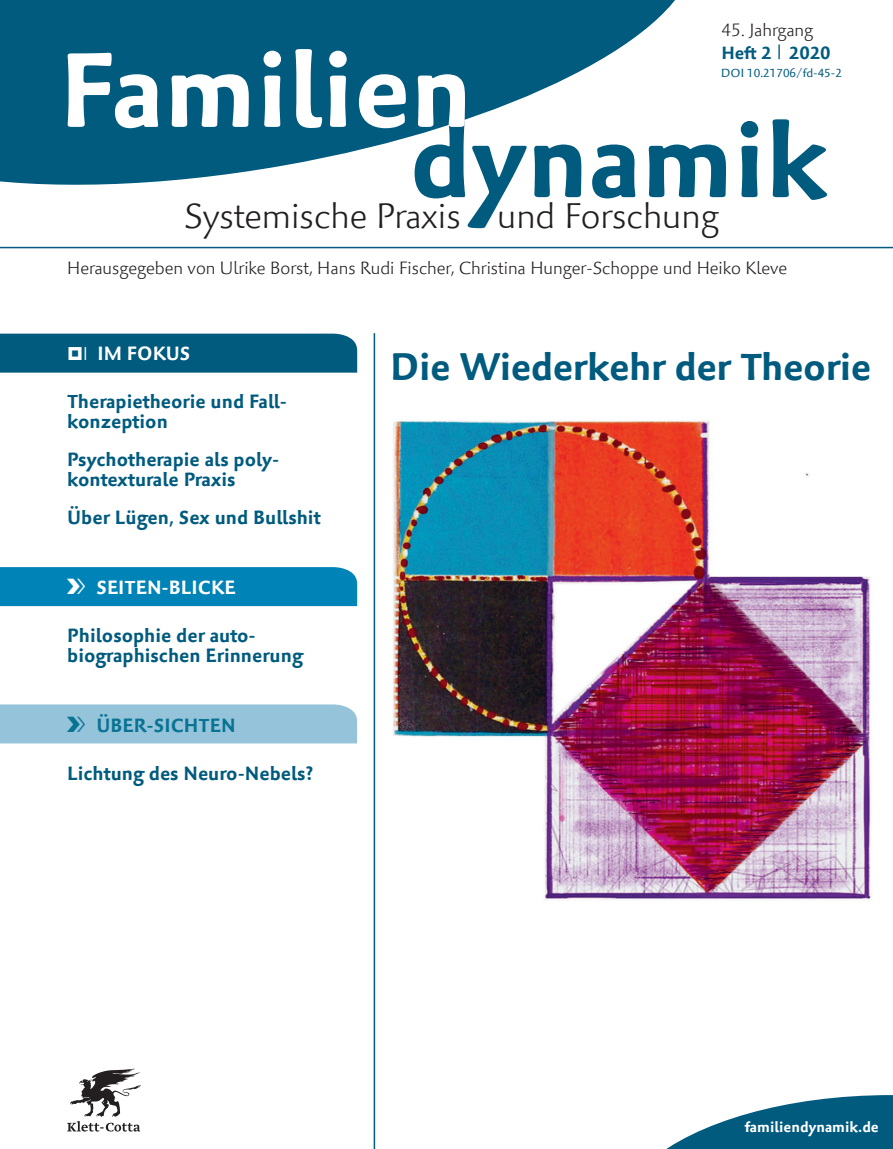
<style>
.page{position:relative;width:893px;height:1149px;background:#fff}
.page>*{position:absolute;margin:0;border:0;box-sizing:border-box;transform-origin:0 0}
.t1{font:700 108px "Palatino Sans Com";color:#fff}
.t2{font:700 108px "Palatino Sans Com";color:#005b7f}
.t3{font:700 39px "Palatino Sans Com";letter-spacing:-.01em;color:#005b7f}
.t4{font:300 36px "Palatino Sans Com";color:#231f20}
.t5{font:700 19.5px/20.2px "Palatino Sans Com";color:#005b7f}
.t6{font:700 19.5px "Palatino Sans Com";color:#fff}
.t7{font:700 19.5px "Palatino Sans Com";color:#087393}
.t8{font:300 18px "Palatino Sans Com";color:#231f20}
.t9{font:700 18px "Palatino Sans Com";color:#005b7f}
.t10{font:700 15px "Palatino Sans Com";color:#fff}
.t11{font:12px "Palatino Sans Com";color:#005b7f}
.s1{font-size:15.9px}
.s2{font-size:22.5px}
</style>
<div class="page">
<div style="left:0;top:704px;width:357px;height:39px;background:#94c3da"></div>
<svg style="left:0;top:0;width:675px;height:185px;fill:#005b7f"></svg>
<svg style="left:668px;top:1095px;width:225px;height:53px"></svg>
<hr style="left:0;top:247px;width:893px;height:1px;background:#005b7f">
<svg style="left:67px;top:1068px;width:74px;height:63px"></svg>
<hr style="left:374px;top:333px;width:1px;height:815px;background:#005b7f">
<img style="left:392px;top:420px;width:480px;height:481px">
<div style="left:0;top:567px;width:357px;height:39px;background:#0083b6"></div>
<div style="left:0;top:333px;width:357px;height:39px;background:#005b7f"></div>
<p class="t8" style="left:721px;top:19px;width:93px">45. Jahrgang</p>
<p class="t9" style="left:721px;top:41px;width:111px">Heft 2 | 2020</p>
<p class="t11" style="left:721px;top:65px;width:122px">DOI 10.21706/fd-45-2</p>
<h1 class="t1" style="left:59px;top:22px;width:415px">Familien</h1>
<h1 class="t2" style="left:409px;top:92px;width:420px">dynamik</h1>
<h3 class="t4" style="left:184px;top:193px;width:536px">Systemische Praxis und Forschung</h3>
<p class="t8" style="left:67px;top:257px;width:722px">Herausgegeben von Ulrike Borst, Hans Rudi Fischer, Christina Hunger-Schoppe und Heiko Kleve</p>
<p class="t6" style="left:81px;top:341px;width:111px"><span class="s1">|</span> IM FOKUS</p>
<p class="t5" style="left:67px;top:392px;width:221px">Therapietheorie und Fall&shy;konzeption</p>
<p class="t5" style="left:67px;top:450px;width:214px">Psychotherapie als poly&shy;kontexturale Praxis</p>
<p class="t5" style="left:67px;top:507px;width:255px">Über Lügen, Sex und Bullshit</p>
<p class="t6" style="left:67px;top:574px;width:170px"><span class="s2">b</span> SEITEN-BLICKE</p>
<p class="t5" style="left:67px;top:625px;width:237px">Philosophie der auto&shy;biographischen Erinnerung</p>
<p class="t7" style="left:67px;top:712px;width:170px"><span class="s2">b</span> ÜBER-SICHTEN</p>
<p class="t5" style="left:67px;top:763px;width:247px">Lichtung des Neuro-Nebels?</p>
<h2 class="t3" style="left:390px;top:342px;width:483px">Die Wiederkehr der Theorie</h2>
<p class="t10" style="left:745px;top:1117px;width:136px">familiendynamik.de</p>
</div>
